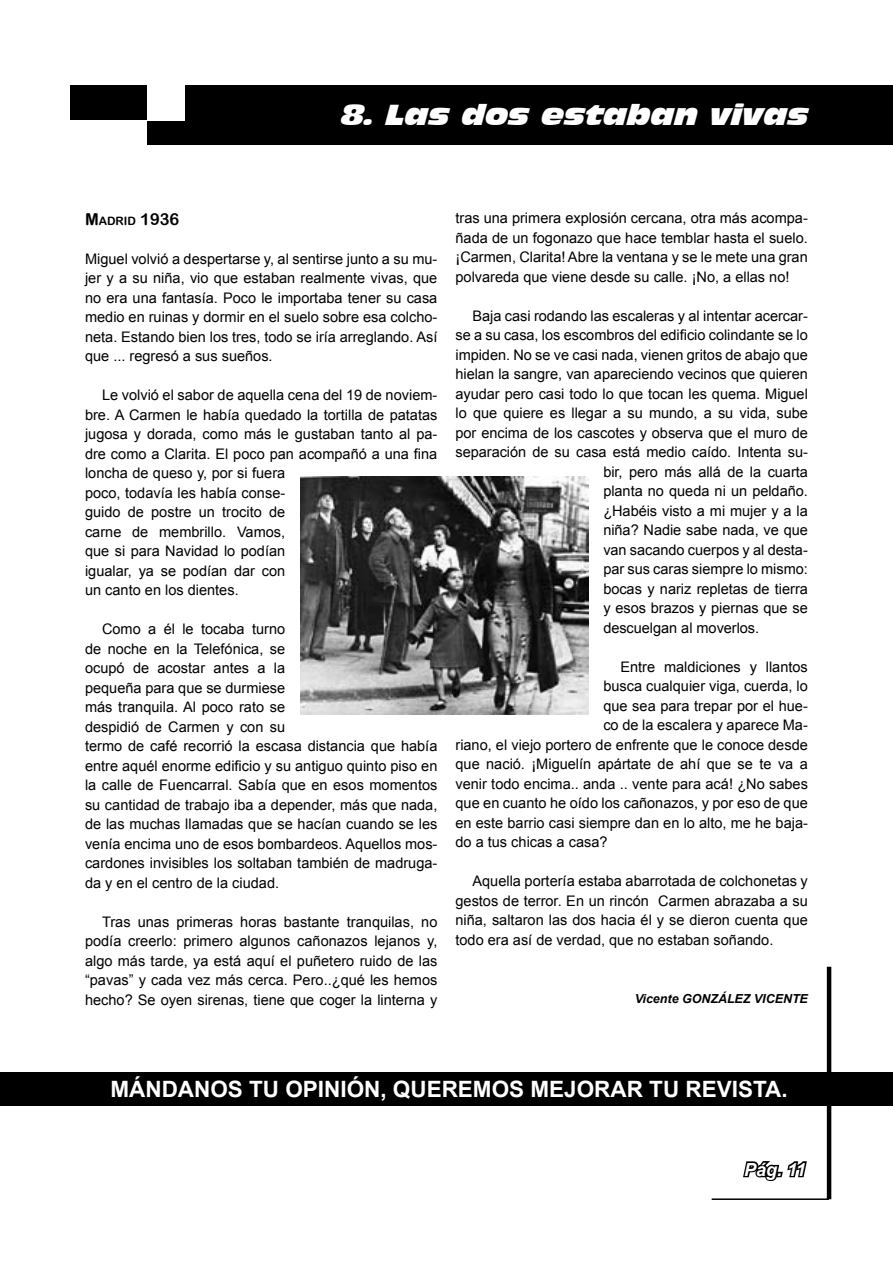
<style>
.page{position:relative;width:893px;height:1263px;background:#fff}
.page>*{position:absolute;margin:0;border:0;box-sizing:border-box;transform-origin:0 0}
.t1{font:italic 27px "Incised 901 BT Nord";color:#fff}
.t2{font:700 22.5px "Arial";color:#fff}
.t3{font:italic 700 18px "Arial";color:#fff}
.t4{font:16.5px "Arial Rounded MT Bold";color:#000}
.t5{font:14.55px/19.5px "Arial";color:#000;text-align:justify}
.t6{font:italic 700 12.45px "Arial";color:#000}
.s1{font-size:11.55px}
</style>
<div class="page">
<hr style="left:712px;top:1198px;width:117px;height:2px;background:#000">
<hr style="left:827px;top:967px;width:4px;height:232px;background:#000">
<div style="left:70px;top:85px;width:823px;height:60px;background:#000"></div>
<div style="left:147px;top:62px;width:38px;height:58px;background:#fff"></div>
<div style="left:65px;top:120px;width:82px;height:39px;background:#fff"></div>
<svg style="left:743px;top:1161px;width:64px;height:20px"></svg>
<img style="left:301px;top:476px;width:288px;height:239px">
<div style="left:0;top:1072px;width:893px;height:34px;background:#000"></div>
<h1 class="t1" style="left:342px;top:99px;width:469px">8. Las dos estaban vivas</h1>
<p class="t4" style="left:85px;top:209px;width:96px">M<span class="s1">adrid</span> 1936</p>
<p class="t5" style="left:85px;top:249px;width:354px">Miguel volvió a despertarse y, al sentirse junto a su mu&shy;jer y a su niña, vio que estaban realmente vivas, que no era una fantasía. Poco le importaba tener su casa medio en ruinas y dormir en el suelo sobre esa colcho&shy;neta. Estando bien los tres, todo se iría arreglando. Así que ... regresó a sus sueños.</p>
<p class="t5" style="left:85px;top:385px;width:354px;text-align:left;text-indent:17px">Le volvió el sabor de aquella cena del 19 de noviem&shy;bre. A Carmen le había quedado la tortilla de patatas jugosa y dorada, como más le gustaban tanto al pa&shy;dre como a Clarita. El poco pan acompañó a una fina loncha de queso y, por si fuera<br>poco, todavía les había conse-<br>guido de postre un trocito de<br>carne de membrillo. Vamos,<br>que si para Navidad lo podían<br>igualar, ya se podían dar con<br>un canto en los dientes.</p>
<p class="t5" style="left:85px;top:619px;width:354px;text-align:left;text-indent:17px">Como a él le tocaba turno<br>de noche en la Telefónica, se<br>ocupó de acostar antes a la<br>pequeña para que se durmiese<br>más tranquila. Al poco rato se<br>despidió de Carmen y con su<br>termo de café recorrió la escasa distancia que había entre aquél enorme edificio y su antiguo quinto piso en la calle de Fuencarral. Sabía que en esos momentos su cantidad de trabajo iba a depender, más que nada, de las muchas llamadas que se hacían cuando se les venía encima uno de esos bombardeos. Aquellos mos&shy;cardones invisibles los soltaban también de madruga&shy;da y en el centro de la ciudad.</p>
<p class="t5" style="left:85px;top:912px;width:354px;text-indent:17px">Tras unas primeras horas bastante tranquilas, no podía creerlo: primero algunos cañonazos lejanos y, algo más tarde, ya está aquí el puñetero ruido de las “pavas” y cada vez más cerca. Pero..¿qué les hemos hecho? Se oyen sirenas, tiene que coger la linterna y</p>
<p class="t5" style="left:455px;top:208px;width:354px">tras una primera explosión cercana, otra más acompa&shy;ñada de un fogonazo que hace temblar hasta el suelo. ¡Carmen, Clarita! Abre la ventana y se le mete una gran polvareda que viene desde su calle. ¡No, a ellas no!</p>
<p class="t5" style="left:472px;top:306px;width:337px">Baja casi rodando las escaleras y al intentar acercar-</p>
<p class="t5" style="left:455px;top:325px;width:354px">se a su casa, los escombros del edificio colindante se lo</p>
<p class="t5" style="left:455px;top:345px;width:354px">impiden. No se ve casi nada, vienen gritos de abajo que</p>
<p class="t5" style="left:455px;top:364px;width:354px">hielan la sangre, van apareciendo vecinos que quieren</p>
<p class="t5" style="left:455px;top:384px;width:354px">ayudar pero casi todo lo que tocan les quema. Miguel</p>
<p class="t5" style="left:455px;top:403px;width:354px">lo que quiere es llegar a su mundo, a su vida, sube</p>
<p class="t5" style="left:455px;top:423px;width:354px">por encima de los cascotes y observa que el muro de</p>
<p class="t5" style="left:455px;top:442px;width:354px">separación de su casa está medio caído. Intenta su-</p>
<p class="t5" style="left:603px;top:462px;width:206px">bir, pero más allá de la cuarta</p>
<p class="t5" style="left:603px;top:481px;width:206px">planta no queda ni un peldaño.</p>
<p class="t5" style="left:603px;top:501px;width:206px">¿Habéis visto a mi mujer y a la</p>
<p class="t5" style="left:603px;top:520px;width:206px">niña? Nadie sabe nada, ve que</p>
<p class="t5" style="left:603px;top:540px;width:206px">van sacando cuerpos y al desta-</p>
<p class="t5" style="left:603px;top:559px;width:206px">par sus caras siempre lo mismo:</p>
<p class="t5" style="left:603px;top:579px;width:206px">bocas y nariz repletas de tierra</p>
<p class="t5" style="left:603px;top:598px;width:206px">y esos brazos y piernas que se</p>
<p class="t5" style="left:603px;top:618px;width:157px">descuelgan al moverlos.</p>
<p class="t5" style="left:620px;top:657px;width:189px">Entre maldiciones y llantos</p>
<p class="t5" style="left:603px;top:676px;width:206px">busca cualquier viga, cuerda, lo</p>
<p class="t5" style="left:603px;top:696px;width:206px">que sea para trepar por el hue-</p>
<p class="t5" style="left:603px;top:715px;width:206px">co de la escalera y aparece Ma-</p>
<p class="t5" style="left:455px;top:735px;width:354px">riano, el viejo portero de enfrente que le conoce desde</p>
<p class="t5" style="left:455px;top:754px;width:354px">que nació. ¡Miguelín apártate de ahí que se te va a</p>
<p class="t5" style="left:455px;top:774px;width:354px">venir todo encima.. anda .. vente para acá! ¿No sabes</p>
<p class="t5" style="left:455px;top:793px;width:354px">que en cuanto he oído los cañonazos, y por eso de que</p>
<p class="t5" style="left:455px;top:813px;width:354px">en este barrio casi siempre dan en lo alto, me he baja-</p>
<p class="t5" style="left:455px;top:832px;width:154px">do a tus chicas a casa?</p>
<p class="t5" style="left:455px;top:871px;width:354px;text-indent:17px">Aquella portería estaba abarrotada de colchonetas y gestos de terror. En un rincón Carmen abrazaba a su niña, saltaron las dos hacia él y se dieron cuenta que todo era así de verdad, que no estaban soñando.</p>
<p class="t6" style="left:635px;top:991px;width:175px">Vicente GONZÁLEZ VICENTE</p>
<h2 class="t2" style="left:110px;top:1074px;width:679px">MÁNDANOS TU OPINIÓN, QUEREMOS MEJORAR TU REVISTA.</h2>
<p class="t3" style="left:744px;top:1158px;width:63px">Pág. 11</p>
</div>
